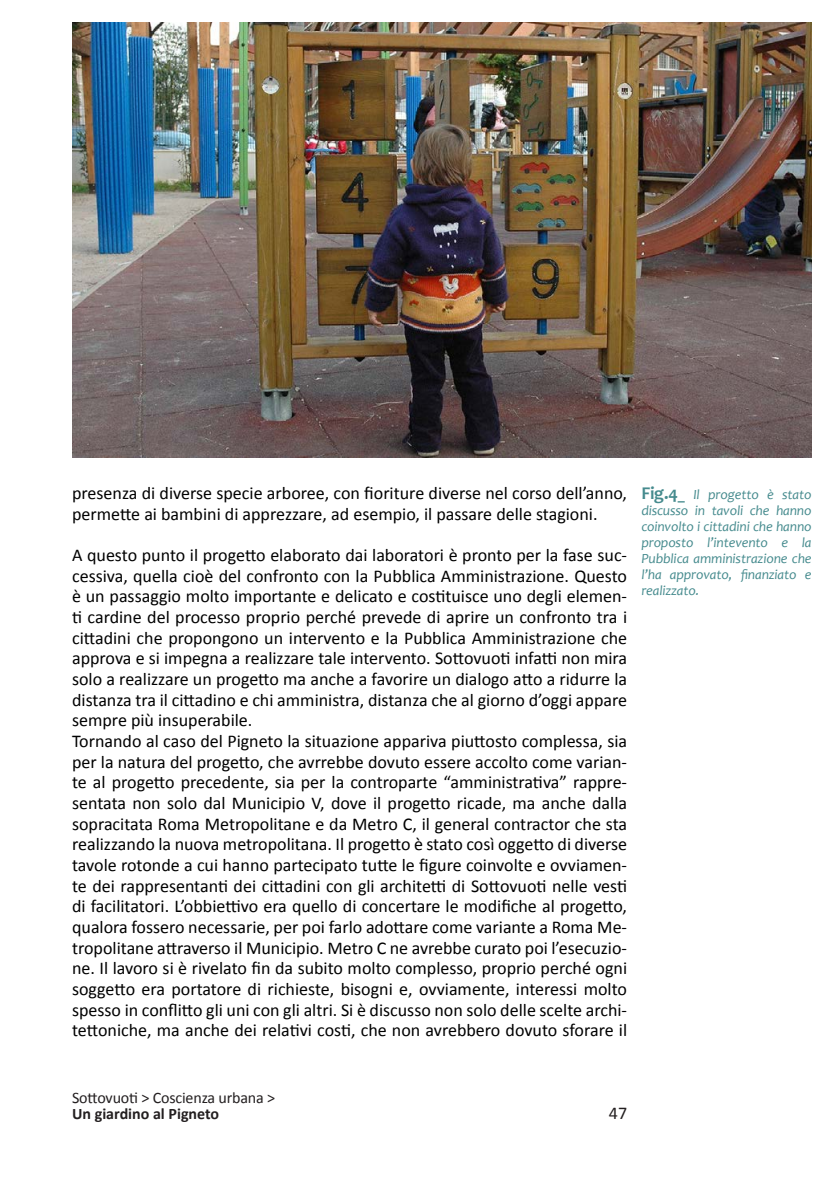
<style>
.page{position:relative;width:840px;height:1191px;background:#fff}
.page>*{position:absolute;margin:0;border:0;box-sizing:border-box;transform-origin:0 0}
.t1{font:18px/20.6px "Calibri";color:#000}
.t2{font:18px "Calibri";color:#231f20}
.t3{font:16px "Calibri";letter-spacing:-.01em;color:#231f20}
.t4{font:700 16px "Calibri";color:#231f20}
.t5{font:italic 14px/16px "Candara";letter-spacing:-.01em;color:#468b8e;text-align:justify}
.s1{font-weight:700;font-style:normal;font-size:18px}
.s2{font-weight:700;font-style:normal}
</style>
<div class="page">
<img style="left:72px;top:22px;width:739px;height:435px">
<p class="t1" style="left:72px;top:483px;width:556px">presenza di diverse specie arboree, con fioriture diverse nel corso dell’anno, permette ai bambini di apprezzare, ad esempio, il passare delle stagioni.</p>
<p class="t1" style="left:72px;top:545px;width:556px">A questo punto il progetto elaborato dai laboratori è pronto per la fase suc&shy;cessiva, quella cioè del confronto con la Pubblica Amministrazione. Questo è un passaggio molto importante e delicato e costituisce uno degli elemen&shy;ti cardine del processo proprio perché prevede di aprire un confronto tra i cittadini che propongono un intervento e la Pubblica Amministrazione che approva e si impegna a realizzare tale intervento. Sottovuoti infatti non mira solo a realizzare un progetto ma anche a favorire un dialogo atto a ridurre la distanza tra il cittadino e chi amministra, distanza che al giorno d’oggi appare sempre più insuperabile.<br>Tornando al caso del Pigneto la situazione appariva piuttosto complessa, sia per la natura del progetto, che avrrebbe dovuto essere accolto come varian&shy;te al progetto precedente, sia per la controparte “amministrativa” rappre&shy;sentata non solo dal Municipio V, dove il progetto ricade, ma anche dalla sopracitata Roma Metropolitane e da Metro C, il general contractor che sta realizzando la nuova metropolitana. Il progetto è stato così oggetto di diverse tavole rotonde a cui hanno partecipato tutte le figure coinvolte e ovviamen&shy;te dei rappresentanti dei cittadini con gli architetti di Sottovuoti nelle vesti di facilitatori. L’obbiettivo era quello di concertare le modifiche al progetto, qualora fossero necessarie, per poi farlo adottare come variante a Roma Me&shy;tropolitane attraverso il Municipio. Metro C ne avrebbe curato poi l’esecuzio&shy;ne. Il lavoro si è rivelato fin da subito molto complesso, proprio perché ogni soggetto era portatore di richieste, bisogni e, ovviamente, interessi molto spesso in conflitto gli uni con gli altri. Si è discusso non solo delle scelte archi&shy;tettoniche, ma anche dei relativi costi, che non avrebbero dovuto sforare il</p>
<p class="t5" style="left:641px;top:486px;width:172px"><span class="s1">Fig.4</span><span class="s2">_</span> Il progetto è stato discusso in tavoli che hanno coinvolto i cittadini che hanno proposto l’intevento e la Pubblica amministrazione che l’ha approvato, finanziato e realizzato.</p>
<p class="t3" style="left:72px;top:1087px;width:204px">Sottovuoti &gt; Coscienza urbana &gt;</p>
<p class="t4" style="left:72px;top:1103px;width:148px">Un giardino al Pigneto</p>
<p class="t2" style="left:608px;top:1101px;width:20px">47</p>
</div>
